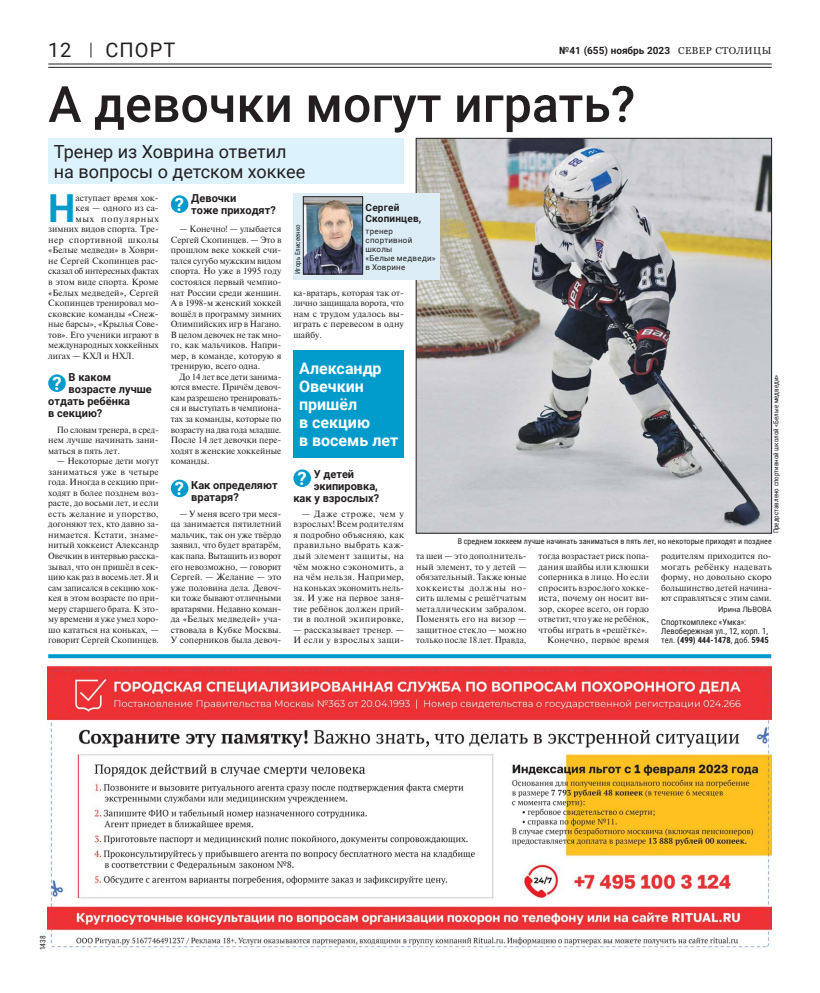
<style>
.page{position:relative;width:820px;height:993px;background:#fff}
.page>*{position:absolute;margin:0;border:0;box-sizing:border-box;transform-origin:0 0}
.t1{font:500 50px "Roboto";color:#231f20}
.t2{font:700 38.6px "Roboto";color:#009bca}
.t3{font:20px "Roboto";letter-spacing:.055em;color:#231f20}
.t4{font:700 18.5px "Roboto";color:#fff}
.t5{font:18px/20px "Roboto";color:#231f20}
.t6{font:700 16px/18px "Roboto";color:#fff}
.t7{font:700 11px/12px "Roboto";color:#231f20}
.t8{font:700 10px/11px "Roboto";letter-spacing:.005em;color:#231f20}
.t9{font:9px/10.5px "Newton C";letter-spacing:.005em;color:#231f20;text-align:justify}
.t10{font:9px/10.5px "Newton C";letter-spacing:.03em;color:#231f20}
.t11{font:9px "Newton C";letter-spacing:-.015em;color:#231f20}
.t12{font:9px "Newton C";letter-spacing:.045em;color:#231f20}
.t13{font:9px "Newton C";letter-spacing:.075em;color:#231f20}
.t14{font:8.5px/9px "Roboto Condensed";color:#231f20}
.t15{font:8px "Roboto Condensed";color:#231f20}
.t16{font:8px/9px "Roboto";letter-spacing:.025em;color:#231f20}
.t17{font:7.5px "Roboto";color:#231f20}
.t18{font:7.5px "Roboto Condensed";color:#231f20}
.t19{font:7px "Roboto Condensed";color:#231f20}
.s1{font-family:"Georgia";font-weight:400}
.s2{font-size:18.5px;color:#fff}
.s3{font-weight:700}
</style>
<div class="page">
<svg style="left:91px;top:43px;width:1px;height:15px"></svg>
<hr style="left:48px;top:64px;width:723px;height:1px;background:#231f20">
<hr style="left:48px;top:67px;width:723px;height:1px;background:#231f20">
<div style="left:48px;top:374px;width:18px;height:18px;background:#009bca;border-radius:50%"></div>
<div style="left:171px;top:195px;width:17px;height:18px;background:#009bca;border-radius:50%"></div>
<div style="left:171px;top:479px;width:17px;height:18px;background:#009bca;border-radius:50%"></div>
<div style="left:293px;top:469px;width:18px;height:18px;background:#009bca;border-radius:50%"></div>
<div style="left:48px;top:138px;width:356px;height:45px;background:#dcf2fd"></div>
<div style="left:293px;top:350px;width:111px;height:108px;background:#009bca"></div>
<svg style="left:48px;top:654px;width:722px;height:4px;background:#0da0cc"></svg>
<img style="left:418px;top:140px;width:351px;height:391px">
<div style="left:416px;top:138px;width:355px;height:395px;border:1px solid #231f20"></div>
<div style="left:293px;top:193px;width:147px;height:86px;background:#dcedf6"></div>
<img style="left:305px;top:198px;width:55px;height:74px">
<div style="left:303px;top:196px;width:59px;height:78px;border:1px solid #231f20"></div>
<img style="left:48px;top:666px;width:723px;height:282px">
<h3 class="t3" style="left:48px;top:39px;width:25px">12</h3>
<h3 class="t3" style="left:105px;top:39px;width:72px">СПОРТ</h3>
<p class="t8" style="left:559px;top:45px;width:213px">№41 (655) ноябрь 2023 <span class="s1">СЕВЕР СТОЛИЦЫ</span></p>
<h1 class="t1" style="left:48px;top:75px;width:588px">А девочки могут играть?</h1>
<h3 class="t5" style="left:54px;top:141px;width:253px">Тренер из Ховрина ответил на вопросы о детском хоккее</h3>
<h2 class="t2" style="left:48px;top:186px;width:29px">Н</h2>
<p class="t9" style="left:75px;top:193px;width:85px">аступает время хок-</p>
<p class="t9" style="left:75px;top:204px;width:85px">кея — одного из са-</p>
<p class="t13" style="left:75px;top:215px;width:85px">мых популярных</p>
<p class="t9" style="left:48px;top:225px;width:112px">зимних видов спорта. Тре-</p>
<p class="t12" style="left:48px;top:236px;width:112px">нер спортивной школы</p>
<p class="t9" style="left:48px;top:246px;width:112px">«Белые медведи» в Ховри-</p>
<p class="t9" style="left:48px;top:256px;width:112px">не Сергей Скопинцев рас-</p>
<p class="t11" style="left:48px;top:268px;width:112px">сказал об интересных фактах</p>
<p class="t9" style="left:48px;top:277px;width:112px">в этом виде спорта. Кроме</p>
<p class="t9" style="left:48px;top:288px;width:112px">«Белых медведей», Сергей</p>
<p class="t9" style="left:48px;top:298px;width:112px">Скопинцев тренировал мо-</p>
<p class="t9" style="left:48px;top:309px;width:112px">сковские коман ды «Снеж-</p>
<p class="t9" style="left:48px;top:319px;width:112px">ные барсы», «Крылья Сове-</p>
<p class="t9" style="left:48px;top:330px;width:112px">тов». Его ученики играют в</p>
<p class="t9" style="left:48px;top:340px;width:112px">международных хоккейных</p>
<p class="t9" style="left:48px;top:351px;width:87px">лигах — КХЛ и НХЛ.</p>
<h3 class="t4" style="left:52px;top:373px;width:11px">?</h3>
<p class="t7" style="left:69px;top:371px;width:44px">В каком</p>
<p class="t7" style="left:69px;top:383px;width:85px">возрасте лучше</p>
<p class="t7" style="left:48px;top:395px;width:83px">отдать ребёнка</p>
<p class="t7" style="left:48px;top:407px;width:56px">в секцию?</p>
<p class="t9" style="left:48px;top:425px;width:112px;text-indent:9px">По словам тренера, в сред&shy;нем лучше начинать зани&shy;маться в пять лет.</p>
<p class="t9" style="left:48px;top:456px;width:112px;text-indent:9px">— Некоторые дети могут заниматься уже в четыре года. Иногда в секцию при&shy;ходят в более позднем воз&shy;расте, до восьми лет, и если есть желание и упорство, догоняют тех, кто давно за&shy;нимается. Кстати, знаме&shy;нитый хоккеист Александр Овечкин в интервью расска&shy;зывал, что он пришёл в сек&shy;цию как раз в во семь лет. Я и сам записался в секцию хок&shy;кея в этом возрасте по при&shy;меру старшего брата. К это&shy;му времени я уже умел хоро&shy;шо кататься на конь ках, — говорит Сергей Скопинцев.</p>
<h3 class="t4" style="left:175px;top:194px;width:11px">?</h3>
<p class="t7" style="left:191px;top:192px;width:86px">Девочки<br>тоже приходят?</p>
<p class="t9" style="left:171px;top:225px;width:112px;text-indent:9px">— Конечно! — улыбается Сергей Скопинцев. — Это в прошлом веке хоккей счи&shy;тался сугубо мужским видом спорта. Но уже в 1995 году состоялся первый чемпио&shy;нат России среди женщин.<br>А в 1998-м женский хоккей вошёл в программу зимних Олимпийских игр в Нагано.<br>В целом девочек не так мно&shy;го, как мальчиков. Напри&shy;мер, в команде, которую я тренирую, всего одна.</p>
<p class="t9" style="left:171px;top:372px;width:112px;text-indent:9px">До 14 лет все дети занима&shy;ются вместе. Причём девоч&shy;кам разрешено тренировать&shy;ся и выступать в чемпиона&shy;тах за команды, которые по возрасту на два года младше.<br>После 14 лет девочки пере&shy;ходят в женские хоккейные команды.</p>
<p class="t7" style="left:191px;top:479px;width:88px;text-indent:-16px"><span class="s2">?</span> Как определяют вратаря?</p>
<p class="t9" style="left:171px;top:509px;width:112px;text-indent:9px">— У меня всего три меся&shy;ца занимается пятилетний мальчик, так он уже твёрдо заявил, что будет вратарём, как папа. Вытащить из ворот его невозможно, — говорит Сергей. — Желание — это уже половина дела. Девоч&shy;ки тоже бывают отличными вратарями. Недавно коман&shy;да «Белых медведей» уча&shy;ствовала в Кубке Москвы.<br>У соперников была девоч-</p>
<p class="t19" style="left:293px;top:274px;width:51px;rotate:-90deg">Игорь Елисеенко</p>
<p class="t8" style="left:365px;top:202px;width:57px">Сергей<br>Скопинцев,</p>
<p class="t16" style="left:365px;top:226px;width:71px">тренер спортивной школы<br>«Белые медведи» в Ховрине</p>
<p class="t9" style="left:293px;top:288px;width:112px">ка-вратарь, которая так от&shy;лично защищала ворота, что нам с трудом удалось вы&shy;играть с перевесом в одну шайбу.</p>
<h3 class="t6" style="left:299px;top:359px;width:100px">Александр<br>Овечкин пришёл<br>в секцию<br>в восемь лет</h3>
<p class="t7" style="left:297px;top:468px;width:58px"><span class="s2">?</span> У детей</p>
<p class="t7" style="left:314px;top:480px;width:66px">экипировка,</p>
<p class="t7" style="left:293px;top:492px;width:87px">как у взрослых?</p>
<p class="t9" style="left:293px;top:509px;width:112px;text-indent:9px">— Даже строже, чем у взрослых! Всем родителям я подробно объясняю, как правильно выбрать каж&shy;дый элемент защиты, на чём можно сэкономить, а на чём нельзя. Например, на коньках экономить нель&shy;зя. И уже на первое заня&shy;тие ребёнок должен прий&shy;ти в полной экипировке,</p>
<p class="t10" style="left:293px;top:625px;width:112px">— рассказывает тренер. —<br>И если у взрослых защи-</p>
<p class="t19" style="left:771px;top:533px;width:160px;rotate:-90deg">Предоставлено спортивной школой «Белые медведи»</p>
<p class="t15" style="left:457px;top:536px;width:315px">В среднем хоккеем лучше начинать заниматься в пять лет, но некоторые приходят и позднее</p>
<p class="t9" style="left:416px;top:551px;width:112px">та шеи — это дополнитель&shy;ный элемент, то у детей — обязательный. Также юные хоккеисты должны но&shy;сить шлемы с решётчатым метал лическим забралом.<br>Поменять его на визор — защитное стекло — можно только после 18 лет. Правда,</p>
<p class="t9" style="left:538px;top:551px;width:112px;text-align:right">тогда возрастает риск попа&shy;дания шайбы или клюшки соперника в лицо. Но если спросить взрослого хокке&shy;иста, почему он носит ви&shy;зор, скорее всего, он гордо ответит, что уже не ребёнок, чтобы играть в «решётке».<br>Конечно, первое время</p>
<p class="t9" style="left:661px;top:551px;width:112px">родителям приходится по&shy;могать ребёнку надевать форму, но довольно скоро большинство детей начина&shy;ют справляться с этим сами.</p>
<p class="t17" style="left:717px;top:604px;width:55px">Ирина ЛЬВОВА</p>
<p class="t14" style="left:661px;top:617px;width:109px">Спорткомплекс «Умка»:<br>Левобережная ул., 12, корп. 1, тел. <span class="s3">(499) 444-1478</span>, доб. <span class="s3">5945</span></p>
<p class="t18" style="left:39px;top:950px;width:16px;rotate:-90deg">1438</p>
</div>
